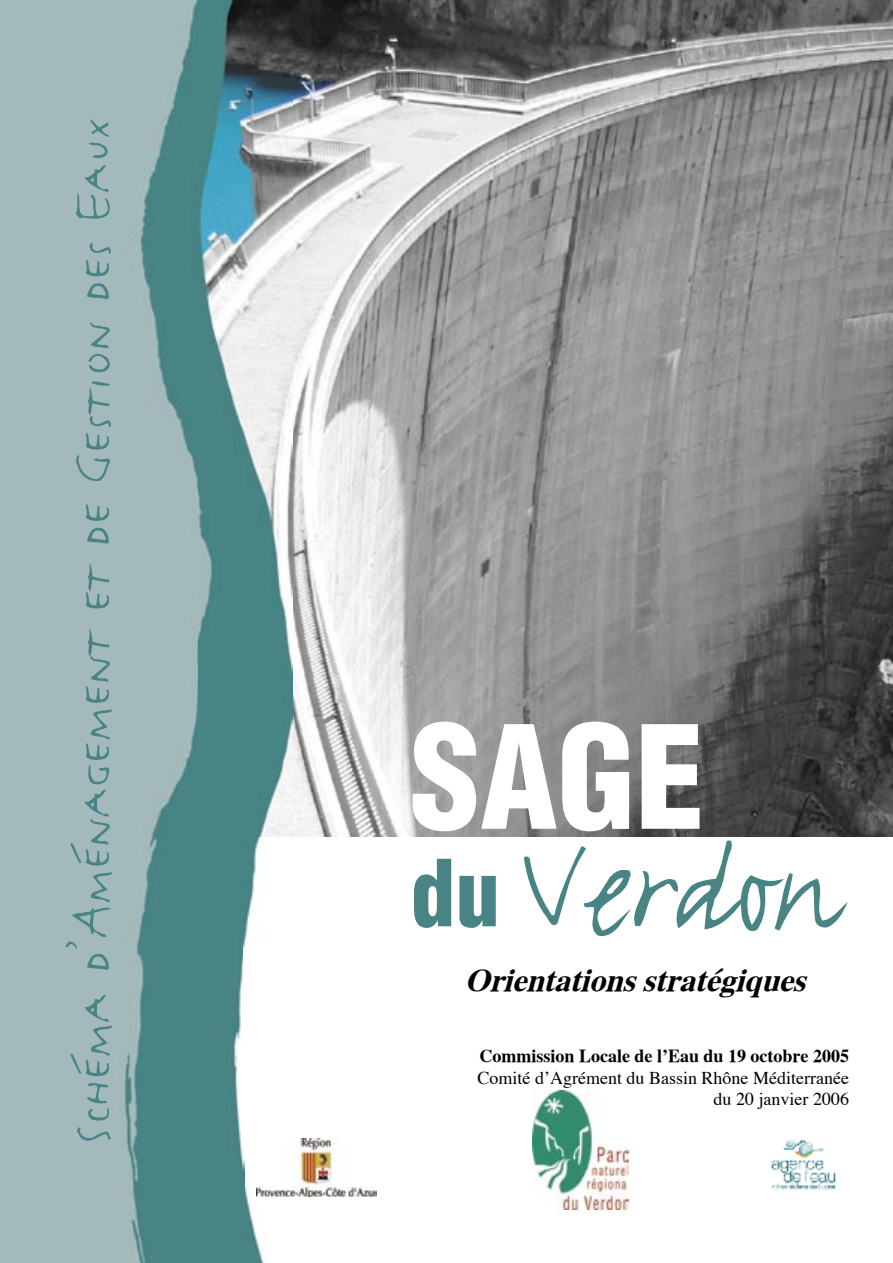
<style>
.page{position:relative;width:893px;height:1263px;background:#fff}
.page>*{position:absolute;margin:0;border:0;box-sizing:border-box;transform-origin:0 0}
.t1{font:150px "FF Justlefthand";color:#498484}
.t2{font:900 condensed 139.5px "Helvetica";color:#fff}
.t3{font:900 condensed 90px "Helvetica";color:#498484}
.t4{font:67.5px "FF Justlefthand Caps";color:#498484}
.t5{font:italic 700 31.5px "Times";color:#000}
.t6{font:18px/21.6px "Times";color:#000;text-align:right}
.t7{font:700 18px "Times";color:#000}
</style>
<div class="page">
<img style="left:244px;top:0;width:649px;height:836px">
<img style="left:0;top:0;width:244px;height:1263px">
<img style="left:244px;top:789px;width:48px;height:474px">
<img style="left:533px;top:1091px;width:96px;height:119px">
<img style="left:257px;top:1138px;width:120px;height:58px">
<img style="left:771px;top:1139px;width:65px;height:51px">
<h3 class="t4" style="left:54px;top:1144px;width:1027px;rotate:-90deg">Schéma d’Aménagement et de Gestion des Eaux</h3>
<h2 class="t2" style="left:410px;top:689px;width:296px">SAGE</h2>
<h3 class="t3" style="left:410px;top:836px;width:91px">du</h3>
<h1 class="t1" style="left:523px;top:802px;width:314px">Verdon</h1>
<h3 class="t5" style="left:465px;top:961px;width:352px">Orientationsstratégiques</h3>
<p class="t7" style="left:479px;top:1045px;width:371px">Commission Locale de l’Eau du 19 octobre 2005</p>
<p class="t6" style="left:478px;top:1068px;width:373px">Comité d’Agrément du Bassin Rhône Méditerranée du 20 janvier 2006</p>
</div>
